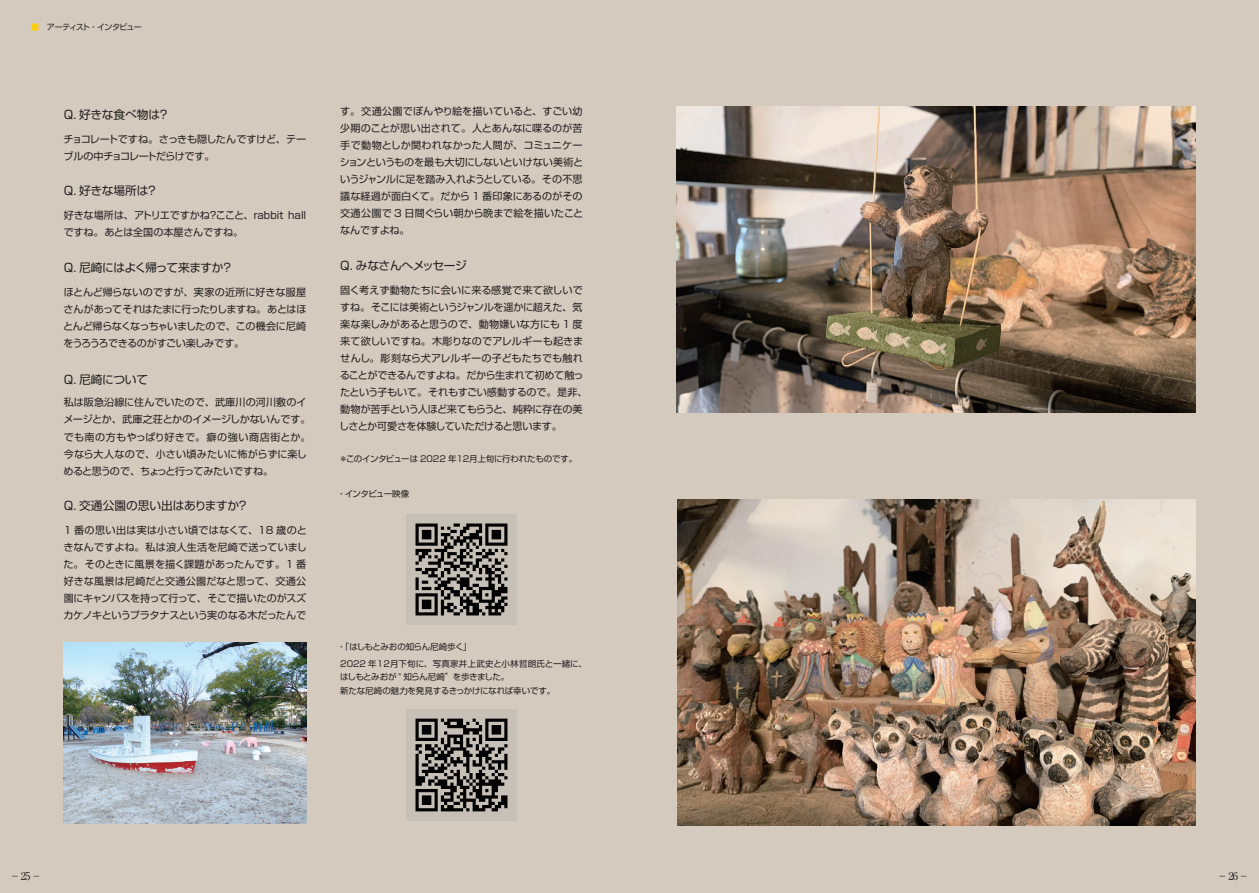
<style>
.page{position:relative;width:1259px;height:893px;background:#d5cabe}
.page>*{position:absolute;margin:0;border:0;box-sizing:border-box;transform-origin:0 0}
.t1{font:11.7px "Shin Go Pro";letter-spacing:-.02em;color:#231f20}
.t2{font:11.7px "Shin Go Pro";color:#231f20}
.t3{font:11.7px "Shin Go Pro";letter-spacing:-.05em;color:#231f20}
.t4{font:10.65px "Ryumin Pro";color:#231f20}
.t5{font:10.05px/17px "Shin Go Pro";letter-spacing:-.02em;color:#231f20}
.t6{font:8.55px/13.8px "Shin Go Pro";letter-spacing:-.025em;color:#231f20}
.t7{font:8.55px/17px "Shin Go Pro";letter-spacing:-.005em;color:#231f20}
.t8{font:8.55px "Shin Go Pro";letter-spacing:-.07em;color:#231f20}
.t9{font:7.95px "Shin Go Pro";letter-spacing:-.09em;color:#231f20}
.s1{color:#ffcd0d}
</style>
<div class="page">
<img style="left:676px;top:106px;width:519px;height:306px">
<img style="left:677px;top:500px;width:518px;height:326px">
<img style="left:64px;top:642px;width:242px;height:182px">
<img style="left:406px;top:514px;width:111px;height:111px">
<img style="left:406px;top:709px;width:111px;height:111px">
<p class="t9" style="left:31px;top:20px;width:112px"><span class="s1">■</span> アーティスト ・インタビュー</p>
<p class="t1" style="left:64px;top:105px;width:107px">Q. 好きな食べ物は？</p>
<p class="t5" style="left:63px;top:129px;width:244px">チョコレートですね。さっきも隠したんですけど、テーブルの中チョコレートだらけです。</p>
<p class="t1" style="left:64px;top:181px;width:95px">Q. 好きな場所は？</p>
<p class="t5" style="left:64px;top:206px;width:244px">好きな場所は、アトリエですかね？ここと、rabbit hallですね。あとは全国の本屋さんですね。</p>
<p class="t3" style="left:64px;top:258px;width:171px">Q. 尼崎にはよく帰って来ますか？</p>
<p class="t5" style="left:63px;top:282px;width:245px;text-align:justify">ほとんど帰らないのですが、実家の近所に好きな服屋さんがあってそれはたまに行ったりしますね。あとはほとんど帰らなくなっちゃいましたので、この機会に尼崎をうろうろできるのがすごい楽しみです。</p>
<p class="t1" style="left:64px;top:370px;width:86px">Q. 尼崎について</p>
<p class="t5" style="left:63px;top:393px;width:249px">私は阪急沿線に住んでいたので、武庫川の河川敷のイメージとか、武庫之荘とかのイメージしかないんです。でも南の方もやっぱり好きで。癖の強い商店街とか。今なら大人なので、小さい頃みたいに怖がらずに楽しめると思うので、ちょっと行ってみたいですね。</p>
<p class="t2" style="left:64px;top:496px;width:186px">Q. 交通公園の思い出はありますか？</p>
<p class="t5" style="left:63px;top:521px;width:245px;text-align:justify">1 番の思い出は実は小さい頃ではなくて、18 歳のときなんですよね。私は浪人生活を尼崎で送っていました。そのときに風景を描く課題があったんです。1 番好きな風景は尼崎だと交通公園だなと思って、交通公園にキャンバスを持って行って、そこで描いたのがスズカケノキというプラタナスという実のなる木だったんで</p>
<p class="t5" style="left:340px;top:102px;width:245px;text-align:justify">す。交通公園でぼんやり絵を描いていると、すごい幼少期のことが思い出されて。人とあんなに喋るのが苦手で動物としか関われなかった人間が、コミュニケーションというものを最も大切にしないといけない美術というジャンルに足を踏み入れようとしている。その不思議な経過が面白くて。だから 1 番印象にあるのがその交通公園で 3 日間ぐらい朝から晩まで絵を描いたことなんですよね。</p>
<p class="t1" style="left:340px;top:256px;width:128px">Q. みなさんへメッセージ</p>
<p class="t5" style="left:339px;top:280px;width:250px">固く考えず動物たちに会いに来る感覚で来て欲しいですね。そこには美術というジャンルを遥かに超えた、気楽な楽しみがあると思うので、動物嫌いな方にも 1 度来て欲しいですね。木彫りなのでアレルギーも起きませんし。彫刻なら犬アレルギーの子どもたちでも触れることができるんですよね。だから生まれて初めて触ったという子もいて。それもすごい感動するので。是非、動物が苦手という人ほど来てもらうと、純粋に存在の美しさとか可愛さを体験していただけると思います。</p>
<p class="t6" style="left:339px;top:451px;width:240px">＊このインタビューは 2022 年１２月上旬に行われたものです。</p>
<p class="t8" style="left:337px;top:486px;width:73px">・インタビュー映像</p>
<p class="t7" style="left:340px;top:637px;width:248px;text-indent:-3px">・「はしもとみおの知らん尼崎歩く」<br>2022 年１２月下旬に、写真家井上武史と小林哲朗氏と一緒に、</p>
<p class="t6" style="left:340px;top:669px;width:217px">はしもとみおが " 知らん尼崎”を歩きました。<br>新たな尼崎の魅力を発見するきっかけになれば幸いです。</p>
<p class="t4" style="left:10px;top:867px;width:33px">－25－</p>
<p class="t4" style="left:1217px;top:867px;width:33px">－26－</p>
</div>
